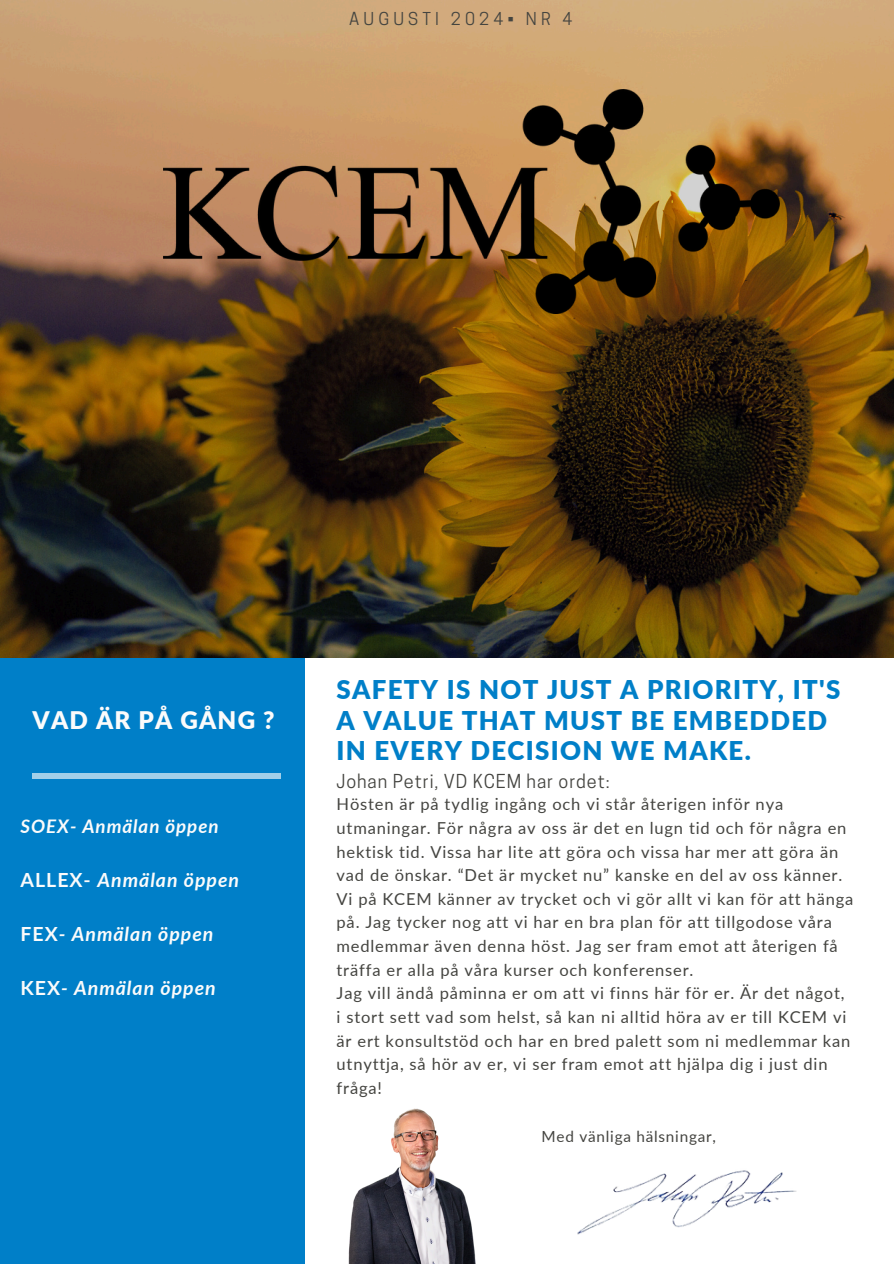
<style>
.page{position:relative;width:894px;height:1264px;background:#fff}
.page>*{position:absolute;margin:0;border:0;box-sizing:border-box;transform-origin:0 0}
.t1{font:900 25.8px/30.3px "Lato";letter-spacing:.05em;color:#007fc8}
.t2{font:900 24.3px "Lato";letter-spacing:.05em;color:#fbfbfb}
.t3{font:italic 700 19.5px "Lato";letter-spacing:.05em;color:#fbfbfb}
.t4{font:italic 700 18.75px "Lato";letter-spacing:.05em;color:#fbfbfb}
.t5{font:18px "Cooper Hewitt";letter-spacing:.05em;color:#444440}
.t6{font:16.65px "Cooper Hewitt";letter-spacing:.25em;color:#444440}
.t7{font:16.5px/23.7px "Lato";letter-spacing:.05em;color:#444440}
.t8{font:15.3px "Lato";letter-spacing:.05em;color:#444440}
.s1{font-style:normal}
</style>
<div class="page">
<div style="left:0;top:615px;width:304px;height:648px;background:#007fc8"></div>
<img style="left:0;top:0;width:893px;height:657px">
<div style="left:33px;top:773px;width:247px;height:5px;background:#a2cfe9"></div>
<img style="left:348px;top:1108px;width:128px;height:155px">
<img style="left:577px;top:1170px;width:220px;height:65px">
<img style="left:163px;top:89px;width:616px;height:224px">
<p class="t6" style="left:349px;top:12px;width:225px">AUGUSTI 2024• NR 4</p>
<p class="t2" style="left:33px;top:704px;width:243px">VAD ÄR PÅ GÅNG ?</p>
<h2 class="t4" style="left:21px;top:814px;width:199px">SOEX- Anmälan öppen</h2>
<h2 class="t3" style="left:21px;top:867px;width:220px"><span class="s1">ALLEX-</span> Anmälan öppen</h2>
<h2 class="t3" style="left:21px;top:921px;width:194px"><span class="s1">FEX</span>- Anmälan öppen</h2>
<h2 class="t3" style="left:21px;top:975px;width:196px"><span class="s1">KEX</span>- Anmälan öppen</h2>
<h1 class="t1" style="left:336px;top:674px;width:505px">SAFETY IS NOT JUST A PRIORITY, IT'S<br>A VALUE THAT MUST BE EMBEDDED<br>IN EVERY DECISION WE MAKE.</h1>
<h2 class="t7" style="left:336px;top:792px;width:518px">Hösten är på tydlig ingång och vi står återigen inför nya utmaningar. För några av oss är det en lugn tid och för några en hektisk tid. Vissa har lite att göra och vissa har mer att göra än vad de önskar. “Det är mycket nu” kanske en del av oss känner.<br>Vi på KCEM känner av trycket och vi gör allt vi kan för att hänga på. Jag tycker nog att vi har en bra plan för att tillgodose våra medlemmar även denna höst. Jag ser fram emot att återigen få träffa er alla på våra kurser och konferenser.<br>Jag vill ändå påminna er om att vi finns här för er. Är det något,<br>i stort sett vad som helst, så kan ni alltid höra av er till KCEM vi är ert konsultstöd och har en bred palett som ni medlemmar kan utnyttja, så hör av er, vi ser fram emot att hjälpa dig i just din fråga!</h2>
<h3 class="t5" style="left:336px;top:774px;width:274px">Johan Petri, VD KCEM har ordet:</h3>
<p class="t8" style="left:541px;top:1126px;width:176px">Med vänliga hälsningar,</p>
</div>
